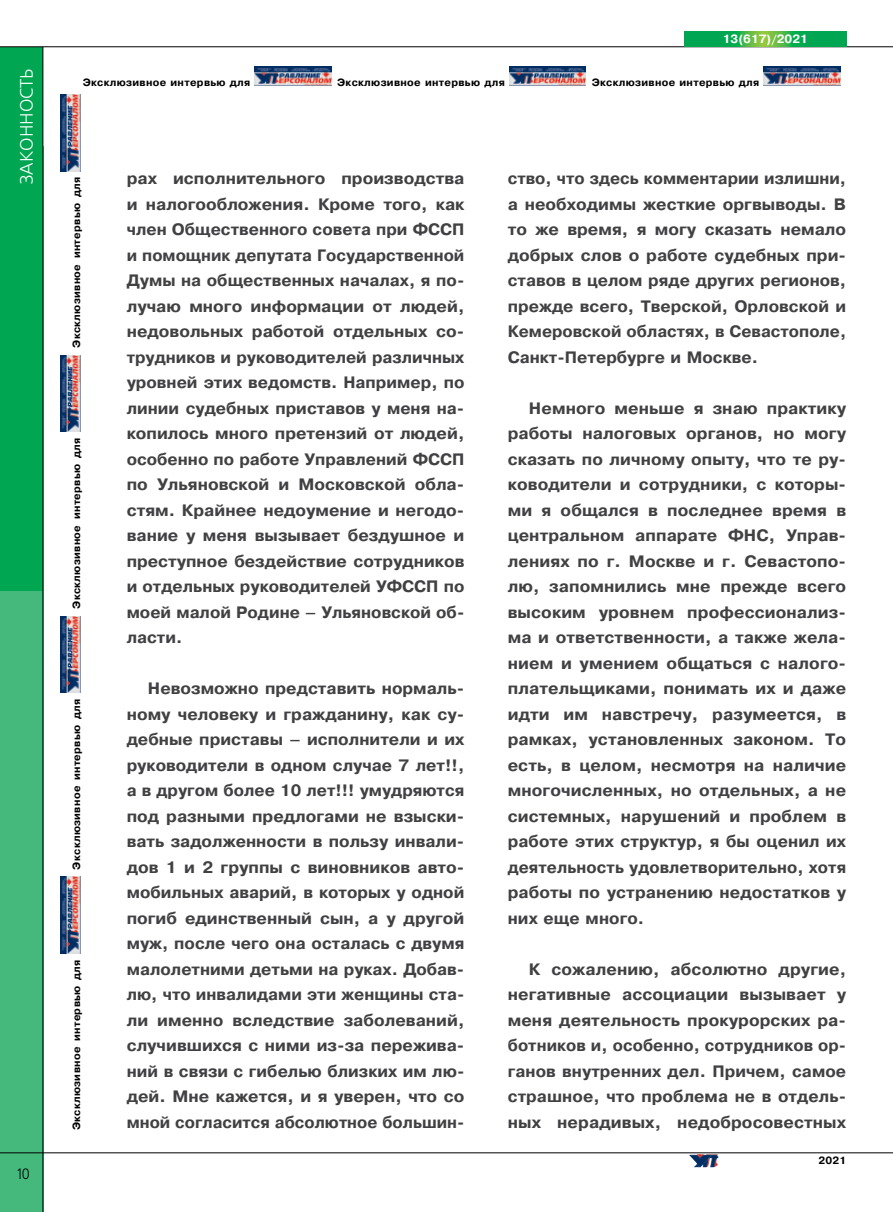
<style>
.page{position:relative;width:893px;height:1212px;background:#fff}
.page>*{position:absolute;margin:0;border:0;box-sizing:border-box;transform-origin:0 0}
.t1{font:18px "Free Set C";color:#fff}
.t2{font:700 16.5px/25.5px "Pragmatica";color:#414042;text-align:justify}
.t3{font:15px "Free Set C";color:#000;scale:.9 1}
.t4{font:700 12px "Pragmatica";color:#fff}
.t5{font:700 10.5px "Pragmatica";letter-spacing:.03em;color:#000}
</style>
<div class="page">
<div style="left:0;top:147px;width:43px;height:1065px;background:#45b97c"></div>
<div style="left:0;top:47px;width:43px;height:543px;background:#00a651"></div>
<hr style="left:43px;top:47px;width:1px;height:1165px;background:#000">
<hr style="left:0;top:46px;width:893px;height:1px;background:#000">
<hr style="left:0;top:1152px;width:893px;height:1px;background:#000">
<img style="left:255px;top:66px;width:76px;height:20px">
<img style="left:509px;top:66px;width:77px;height:20px">
<img style="left:764px;top:66px;width:76px;height:20px">
<img style="left:60px;top:877px;width:20px;height:77px">
<img style="left:60px;top:616px;width:20px;height:77px">
<img style="left:60px;top:355px;width:20px;height:77px">
<img style="left:60px;top:94px;width:20px;height:77px">
<svg style="left:685px;top:31px;width:161px;height:16px;background:#20ae4c"></svg>
<img style="left:689px;top:1154px;width:30px;height:13px">
<p class="t1" style="left:17px;top:184px;width:117px;rotate:-90deg">Законность</p>
<p class="t3" style="left:17px;top:1165px;width:16px">10</p>
<p class="t4" style="left:723px;top:31px;width:87px">13(617)/2021</p>
<p class="t5" style="left:83px;top:75px;width:169px">Эксклюзивное интервью для</p>
<p class="t5" style="left:337px;top:75px;width:169px">Эксклюзивное интервью для</p>
<p class="t5" style="left:592px;top:75px;width:169px">Эксклюзивное интервью для</p>
<p class="t5" style="left:70px;top:348px;width:172px;rotate:-90deg">Эксклюзивное интервью для</p>
<p class="t5" style="left:70px;top:609px;width:172px;rotate:-90deg">Эксклюзивное интервью для</p>
<p class="t5" style="left:70px;top:869px;width:172px;rotate:-90deg">Эксклюзивное интервью для</p>
<p class="t5" style="left:70px;top:1130px;width:172px;rotate:-90deg">Эксклюзивное интервью для</p>
<p class="t2" style="left:127px;top:166px;width:339px">рах исполнительного производства и налогообложения. Кроме того, как член Общественного совета при ФССП и помощник депутата Государственной Думы на общественных началах, я по&shy;лучаю много информации от людей, недовольных работой отдельных со&shy;трудников и руководителей различных уровней этих ведомств. Например, по линии судебных приставов у меня на&shy;копилось много претензий от людей, особенно по работе Управлений ФССП по Ульяновской и Московской обла&shy;стям. Крайнее недоумение и негодо&shy;вание у меня вызывает бездушное и преступное бездействие сотрудников и отдельных руководителей УФСС П по моей малой Родине – Ульяновской об&shy;ласти.</p>
<p class="t2" style="left:127px;top:676px;width:339px;text-indent:21px">Невозможно представить нормаль&shy;ному человеку и гражданину, как су&shy;дебные приставы – исполнители и их руководители в одном случае 7 лет!!, а в другом более 10 лет!!! умудряются под разными предлогами не взыски&shy;вать задолженности в пользу инвали&shy;дов 1 и 2 группы с виновников авто&shy;мобильных аварий, в которых у одной погиб единственный сын, а у другой муж, после чего она осталась с двумя малолетними детьми на руках. Добав&shy;лю, что инвалидами эти женщины ста&shy;ли именно вследствие заболеваний, случившихся с ними из-за пережива&shy;ний в связи с гибелью близких им лю&shy;дей. Мне кажется, и я уверен, что со мной согласится абсолютное большин-</p>
<p class="t2" style="left:508px;top:166px;width:340px">ство, что здесь комментарии излишни, а необходимы жесткие оргвыводы. В то же время, я могу сказать немало добрых слов о работе судебных при&shy;ставов в целом ряде других регионов, прежде всего, Тверской, Орловской и Кемеровской областях, в Севастополе, Санкт-Петербурге и Москве.</p>
<p class="t2" style="left:508px;top:395px;width:340px;text-indent:21px">Немного меньше я знаю практику работы налоговых органов, но могу сказать по личному опыту, что те ру&shy;ководители и сотрудники, с которы&shy;ми я общался в последнее время в центральном аппарате ФНС , Управ&shy;лениях по г. Москве и г. Севастопо&shy;лю, запомнились мне прежде всего высоким уровнем профессионализ&shy;ма и ответственности, а также жела&shy;нием и умением общаться с налого&shy;плательщиками, понимать их и даже идти им навстречу, разумеется, в рамках, установленных законом. То есть, в целом, несмотря на наличие многочисленных, но отдельных, а не системных, нарушений и проблем в работе этих структур, я бы оценил их деятельность удовлетворительно, хотя работы по устранению недостатков у них еще много.</p>
<p class="t2" style="left:508px;top:956px;width:340px;text-indent:21px">К сожалению, абсолютно другие, негативные ассоциации вызывает у меня деятельность прокурорских ра&shy;ботников и, особенно, сотрудников ор&shy;ганов внутренних дел. Причем, самое страшное, что проблема не в отдель&shy;ных нерадивых, недобросовестных</p>
<p class="t5" style="left:818px;top:1154px;width:29px">2021</p>
</div>
